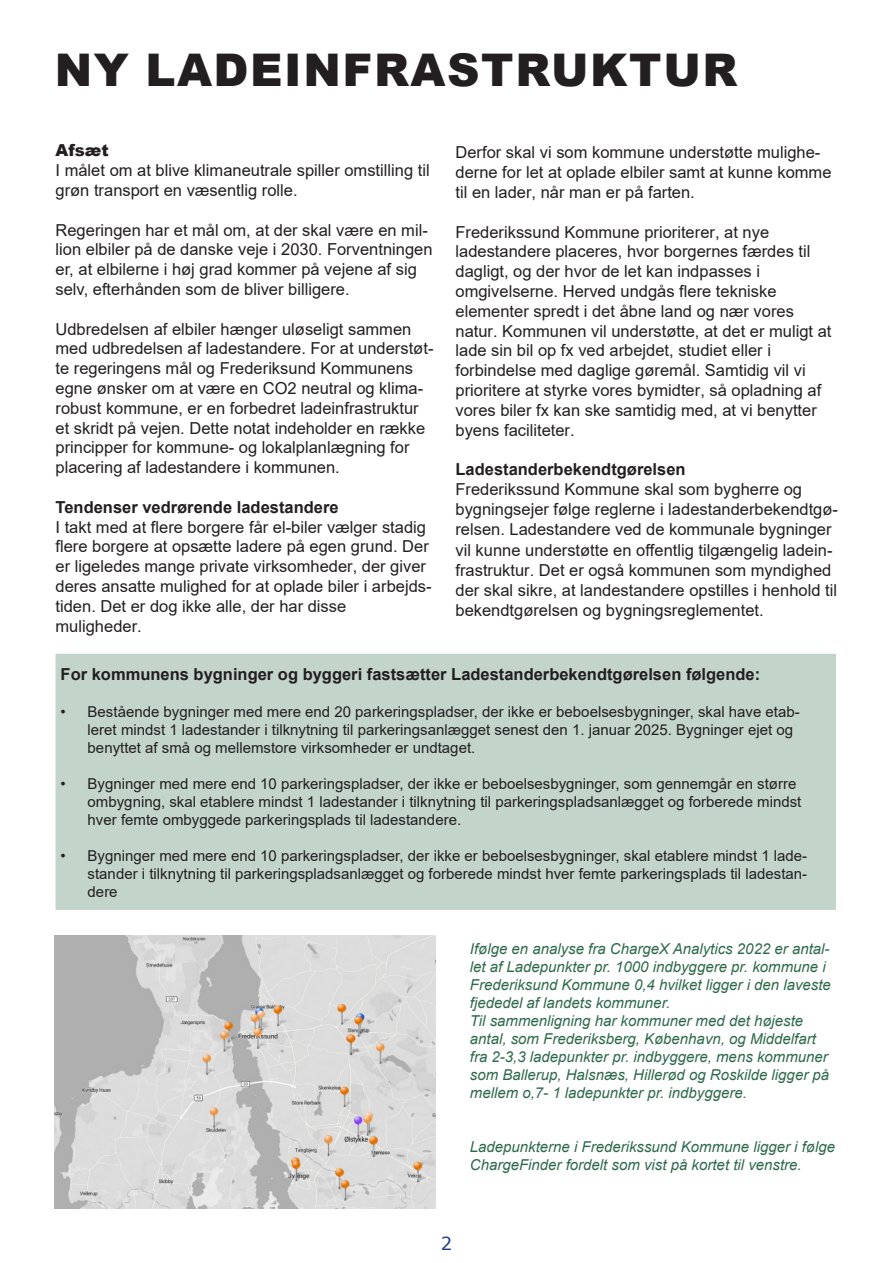
<style>
.page{position:relative;width:893px;height:1263px;background:#fff}
.page>*{position:absolute;margin:0;border:0;box-sizing:border-box;transform-origin:0 0}
.Sideoverskrift{font:900 45px "Arial";letter-spacing:.035em;color:#231f20}
.t1{font:18px "Verdana";color:#253f8e}
.t2{font:16.5px/19.8px "Arial";color:#231f20}
.t3{font:700 16.5px "Arial";color:#231f20}
.t4{font:15px/18px "Arial";color:#231f20}
.t5{font:italic 15px/18px "Arial";color:#2f6a4c}
.s1{font-weight:900}
.s2{font-style:inherit}
.s3{font-weight:700}
</style>
<div class="page">
<div style="left:54px;top:652px;width:783px;height:259px;background:#c3d4cb;border:2px solid #fff"></div>
<img style="left:54px;top:936px;width:382px;height:273px">
<p class="Sideoverskrift" style="left:55px;top:37px;width:684px">NY LADEINFRASTRUKTUR</p>
<p class="t2" style="left:56px;top:141px;width:376px"><span class="s1">Afsæt<br></span>I målet om at blive klimaneutrale spiller omstilling til grøn transport en væsentlig rolle.</p>
<p class="t2" style="left:56px;top:220px;width:378px">Regeringen har et mål om, at der skal være en mil&shy;lion elbiler på de danske veje i 2030. Forventningen er, at elbilerne i høj grad kommer på vejene af sig selv, efterhånden som de bliver billigere.</p>
<p class="t2" style="left:56px;top:319px;width:379px">Udbredelsen af elbiler hænger uløseligt sammen med udbredelsen af ladestandere. For at understøt&shy;te regeringens mål og Frederiksund Kommunens egne ønsker om at være en CO2 neutral og klima&shy;robust kommune, er en forbedret ladeinfrastruktur et skridt på vejen. Dette notat indeholder en række principper for <span class="s2">kommune- og lokalplanlægning for </span>placering af ladestandere i kommunen.</p>
<p class="t2" style="left:56px;top:497px;width:378px"><span class="s3">Tendenser vedrørende ladestandere<br></span>I takt med at flere borgere får el-biler vælger stadig flere borgere at opsætte ladere på egen grund. Der er ligeledes mange private virksomheder, der giver deres ansatte mulighed for at oplade biler i arbejds&shy;tiden. Det er dog ikke alle, der har disse muligheder.</p>
<p class="t2" style="left:455px;top:143px;width:378px">Derfor skal vi som kommune understøtte mulighe&shy;derne for let at oplade elbiler samt at kunne komme til en lader, når man er på farten.</p>
<p class="t2" style="left:455px;top:222px;width:378px">Frederikssund Kommune prioriterer, at nye ladestandere placeres, hvor borgernes færdes til dagligt, og der hvor de let kan indpasses i omgivelserne. Herved undgås flere tekniske elementer spredt i det åbne land og nær vores natur. Kommunen vil understøtte, at det er muligt at lade sin bil op fx ved arbejdet, studiet eller i forbindelse med daglige gøremål. Samtidig vil vi prioritere at styrke vores bymidter, så opladning af vores biler fx kan ske samtidig med, at vi benytter byens faciliteter.</p>
<p class="t2" style="left:455px;top:459px;width:384px"><span class="s3">Ladestanderbekendtgørelsen<br></span>Frederikssund Kommune skal som bygherre og bygningsejer følge reglerne i ladestanderbekendtgø&shy;relsen. Ladestandere ved de kommunale bygninger vil kunne understøtte en offentlig tilgængelig ladein&shy;frastruktur. Det er også kommunen som myndighed der skal sikre, at landestandere opstilles i henhold til bekendtgørelsen og bygningsreglementet.</p>
<p class="t3" style="left:61px;top:662px;width:701px">For kommunens bygninger og byggeri fastsætter Ladestanderbekendtgørelsen følgende:</p>
<p class="t4" style="left:88px;top:703px;width:714px;text-indent:-27px">• Bestående bygninger med mere end 20 parkeringspladser, der ikke er beboelsesbygninger, skal have etab&shy;leret mindst 1 ladestander i tilknytning til parkeringsanlægget senest den 1. januar 2025. Bygninger ejet og benyttet af små og mellemstore virksomheder er undtaget.</p>
<p class="t4" style="left:88px;top:775px;width:715px;text-indent:-27px">• Bygninger med mere end 10 parkeringspladser, der ikke er beboelsesbygninger, som gennemgår en større ombygning, skal etablere mindst 1 ladestander i tilknytning til parkeringspladsanlægget og forberede mindst hver femte ombyggede parkeringsplads til ladestandere.</p>
<p class="t4" style="left:88px;top:847px;width:721px;text-align:justify;text-indent:-27px">• Bygninger med mere end 10 parkeringspladser, der ikke er beboelsesbygninger, skal etablere mindst 1 lade&shy;stander i tilknytning til parkeringspladsanlægget og forberede mindst hver femte parkeringsplads til ladestan&shy;dere</p>
<p class="t5" style="left:470px;top:940px;width:362px">Ifølge en analyse fra ChargeX Analytics 2022 er antal&shy;let af Ladepunkter pr. 1000 indbyggere pr. kommune i Frederiksund Kommune 0,4 hvilket ligger i den laveste fjededel af landets kommuner.</p>
<p class="t5" style="left:470px;top:1012px;width:361px">Til sammenligning har kommuner med det højeste antal, som Frederiksberg, København, og Middelfart fra 2-3,3 ladepunkter pr. indbyggere, mens kommuner som Ballerup, Halsnæs, Hillerød og Roskilde ligger på mellem o,7- 1 ladepunkter pr. indbyggere.</p>
<p class="t5" style="left:470px;top:1138px;width:367px">Ladepunkterne i Frederikssund Kommune ligger i følge<br>ChargeFinder fordelt som vist på kortet til venstre.</p>
<p class="t1" style="left:441px;top:1231px;width:13px">2</p>
</div>
